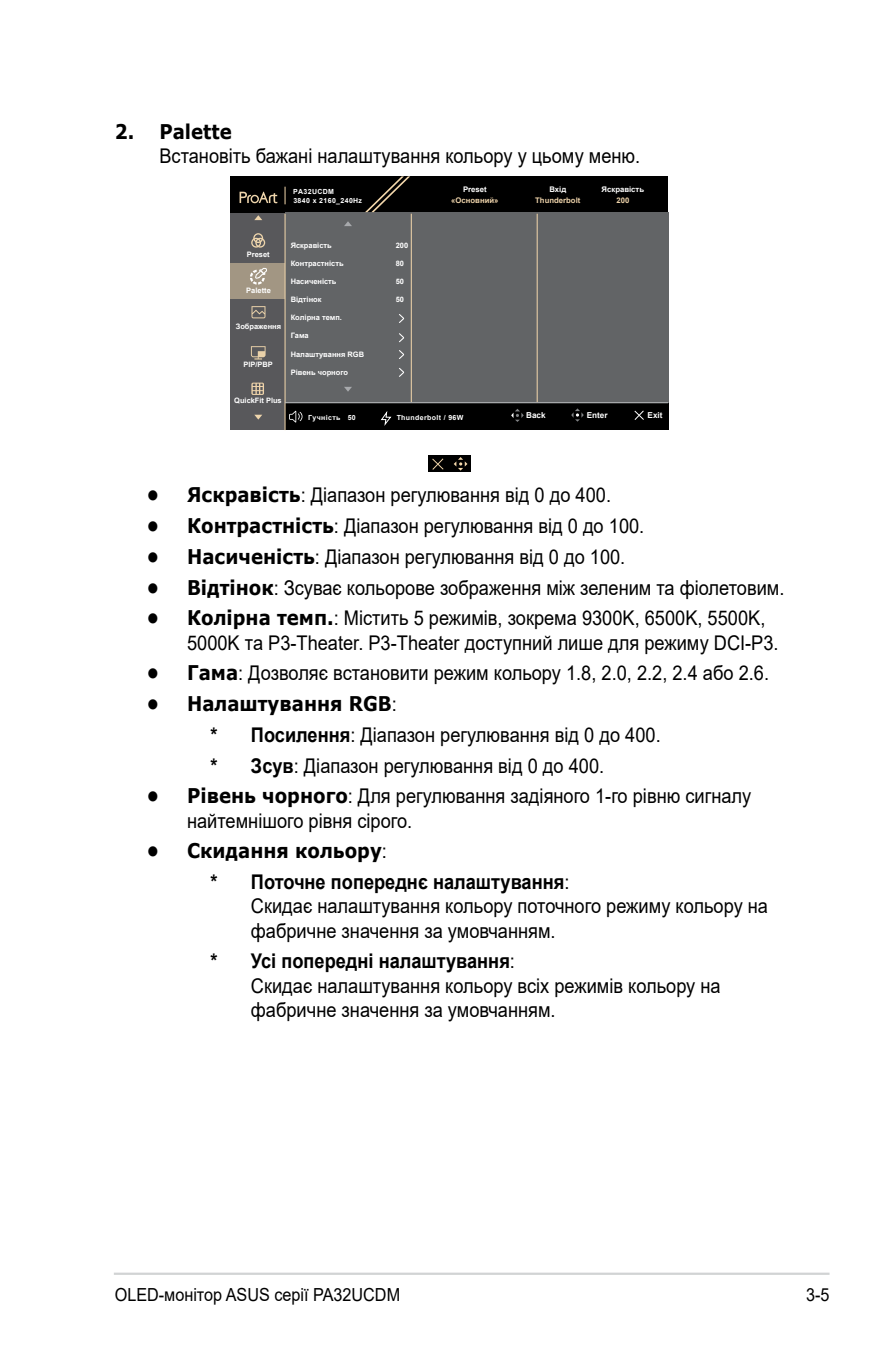
<style>
.page{position:relative;width:893px;height:1346px;background:#fff}
.page>*{position:absolute;margin:0;border:0;box-sizing:border-box;transform-origin:0 0}
.t1{font:20.25px/24.3px "Arial";color:#000;scale:.9 1}
.t2{font:700 20.25px "Verdana";color:#000;scale:.9 1}
.t3{font:18px "Arial";color:#000;scale:.9 1}
.t4{font:700 8.1px "Arial";color:#fff}
.t5{font:700 7.65px "Arial";color:#eed3aa}
.t6{font:700 7.65px "Arial";color:#fff}
.t7{font:700 7.42px "Arial";color:#fff}
.t8{font:700 6.98px/9.2px "Arial";letter-spacing:.05em;color:#fff}
.s1{font-family:"Verdana";font-weight:700}
.s2{font-family:"Arial";font-weight:400}
.s3{font-weight:700}
</style>
<div class="page">
<hr style="left:114px;top:1272px;width:715px;height:3px;background:#d1d3d4">
<div style="left:428px;top:455px;width:43px;height:17px;background:#000"></div>
<svg style="left:432px;top:458px;width:12px;height:12px"></svg>
<svg style="left:454px;top:457px;width:13px;height:14px"></svg>
<div style="left:230px;top:212px;width:55px;height:218px;background:#58585b"></div>
<div style="left:230px;top:176px;width:438px;height:36px;background:#000"></div>
<div style="left:285px;top:403px;width:383px;height:27px;background:#000"></div>
<div style="left:285px;top:212px;width:383px;height:191px;background:#626466"></div>
<svg style="left:365px;top:176px;width:45px;height:36px"></svg>
<svg style="left:285px;top:187px;width:1px;height:17px"></svg>
<hr style="left:411px;top:214px;width:1px;height:188px;background:#f4d8ac">
<hr style="left:285px;top:214px;width:1px;height:216px;background:#f4d8ac">
<hr style="left:537px;top:214px;width:1px;height:188px;background:#f4d8ac">
<hr style="left:285px;top:402px;width:383px;height:1px;background:#bcbec0">
<svg style="left:289px;top:411px;width:13px;height:11px"></svg>
<svg style="left:240px;top:192px;width:37px;height:11px"></svg>
<svg style="left:634px;top:410px;width:10px;height:10px"></svg>
<svg style="left:511px;top:409px;width:13px;height:13px"></svg>
<svg style="left:571px;top:408px;width:13px;height:14px"></svg>
<svg style="left:251px;top:306px;width:14px;height:12px"></svg>
<svg style="left:254px;top:415px;width:8px;height:5px"></svg>
<svg style="left:254px;top:215px;width:8px;height:5px"></svg>
<svg style="left:344px;top:387px;width:8px;height:5px"></svg>
<svg style="left:344px;top:221px;width:8px;height:5px"></svg>
<svg style="left:251px;top:233px;width:14px;height:15px"></svg>
<div style="left:230px;top:263px;width:55px;height:36px;background:#a29683"></div>
<svg style="left:399px;top:350px;width:5px;height:9px"></svg>
<svg style="left:399px;top:333px;width:5px;height:9px"></svg>
<svg style="left:399px;top:368px;width:5px;height:9px"></svg>
<svg style="left:399px;top:314px;width:5px;height:9px"></svg>
<svg style="left:381px;top:412px;width:11px;height:14px"></svg>
<svg style="left:251px;top:346px;width:15px;height:13px"></svg>
<svg style="left:251px;top:383px;width:13px;height:12px"></svg>
<svg style="left:250px;top:268px;width:17px;height:17px"></svg>
<p class="t2" style="left:115px;top:117px;width:132px">2. Palette</p>
<p class="t1" style="left:159px;top:143px;width:536px">Встановіть бажані налаштування кольору у цьому меню.</p>
<p class="t8" style="left:293px;top:187px;width:71px">PA32UCDM<br>3840 x 2160_240Hz</p>
<p class="t6" style="left:463px;top:184px;width:25px">Preset</p>
<p class="t5" style="left:451px;top:195px;width:49px">«Основний»</p>
<p class="t7" style="left:247px;top:249px;width:24px">Preset</p>
<p class="t7" style="left:246px;top:285px;width:26px">Palette</p>
<p class="t7" style="left:236px;top:321px;width:47px">Зображення</p>
<p class="t7" style="left:243px;top:359px;width:31px">PIP/PBP</p>
<p class="t7" style="left:234px;top:396px;width:49px">QuickFit Plus</p>
<p class="t7" style="left:291px;top:240px;width:43px">Яскравість</p>
<p class="t7" style="left:291px;top:258px;width:54px">Контрастність</p>
<p class="t7" style="left:291px;top:276px;width:47px">Насиченість</p>
<p class="t7" style="left:291px;top:294px;width:32px">Відтінок</p>
<p class="t7" style="left:291px;top:312px;width:53px">Колірна темп.</p>
<p class="t7" style="left:291px;top:331px;width:20px">Гама</p>
<p class="t7" style="left:291px;top:349px;width:75px">Налаштування RGB</p>
<p class="t7" style="left:291px;top:367px;width:59px">Рівень чорного</p>
<p class="t8" style="left:308px;top:413px;width:49px">Гучність 50</p>
<p class="t8" style="left:397px;top:413px;width:68px">Thunderbolt / 96W</p>
<p class="t7" style="left:396px;top:240px;width:14px">200</p>
<p class="t7" style="left:396px;top:258px;width:10px">80</p>
<p class="t7" style="left:396px;top:276px;width:10px">50</p>
<p class="t7" style="left:396px;top:294px;width:10px">50</p>
<p class="t6" style="left:549px;top:184px;width:18px">Вхід</p>
<p class="t5" style="left:535px;top:195px;width:47px">Thunderbolt</p>
<p class="t6" style="left:602px;top:184px;width:44px">Яскравість</p>
<p class="t5" style="left:616px;top:195px;width:14px">200</p>
<p class="t4" style="left:526px;top:410px;width:21px">Back</p>
<p class="t4" style="left:587px;top:410px;width:22px">Enter</p>
<p class="t4" style="left:648px;top:410px;width:17px">Exit</p>
<p class="t1" style="left:147px;top:483px;width:518px"><span class="s1">• Яскравість</span>: Діапазон регулювання від 0 до 400.</p>
<p class="t1" style="left:147px;top:514px;width:554px"><span class="s1">• Контрастність</span>: Діапазон регулювання від 0 до 100.</p>
<p class="t1" style="left:147px;top:544px;width:533px"><span class="s1">• Насиченість</span>: Діапазон регулювання від 0 до 100.</p>
<p class="t1" style="left:147px;top:575px;width:710px"><span class="s1">• Відтінок</span>: Зсуває кольорове зображення між зеленим та фіолетовим.</p>
<p class="t1" style="left:187px;top:606px;width:659px;text-indent:-40px"><span class="s1">• Колірна темп.</span>: Містить 5 режимів, зокрема 9300K, 6500K, 5500K,<br>5000K та P3-Theater. P3-Theater доступний лише для режиму DCI-P3.</p>
<p class="t1" style="left:147px;top:661px;width:693px"><span class="s1">• Гама</span>: Дозволяє встановити режим кольору 1.8, 2.0, 2.2, 2.4 або 2.6.</p>
<p class="t2" style="left:147px;top:689px;width:280px">• Налаштування RGB<span class="s2">:</span></p>
<p class="t1" style="left:210px;top:719px;width:502px;line-height:30.8px"><span class="s3">* Посилення</span>: Діапазон регулювання від 0 до 400. <span class="s3">* Зсув</span>: Діапазон регулювання від 0 до 400.</p>
<p class="t1" style="left:187px;top:784px;width:628px;text-indent:-40px"><span class="s1">• Рівень чорного</span>: Для регулювання задіяного 1-го рівню сигналу найтемнішого рівня сірого.</p>
<p class="t2" style="left:147px;top:836px;width:269px">• Скидання кольору<span class="s2">:</span></p>
<p class="t1" style="left:251px;top:869px;width:576px;text-indent:-41px"><span class="s3">* Поточне попереднє налаштування</span>:<br>Скидає налаштування кольору поточного режиму кольору на фабричне значення за умовчанням.</p>
<p class="t1" style="left:251px;top:949px;width:523px;text-indent:-40px"><span class="s3">* Усі попередні налаштування</span>:<br>Скидає налаштування кольору всіх режимів кольору на фабричне значення за умовчанням.</p>
<p class="t3" style="left:115px;top:1282px;width:319px">OLED-монітор ASUS серії PA32UCDM</p>
<p class="t3" style="left:806px;top:1282px;width:28px">3-5</p>
</div>
